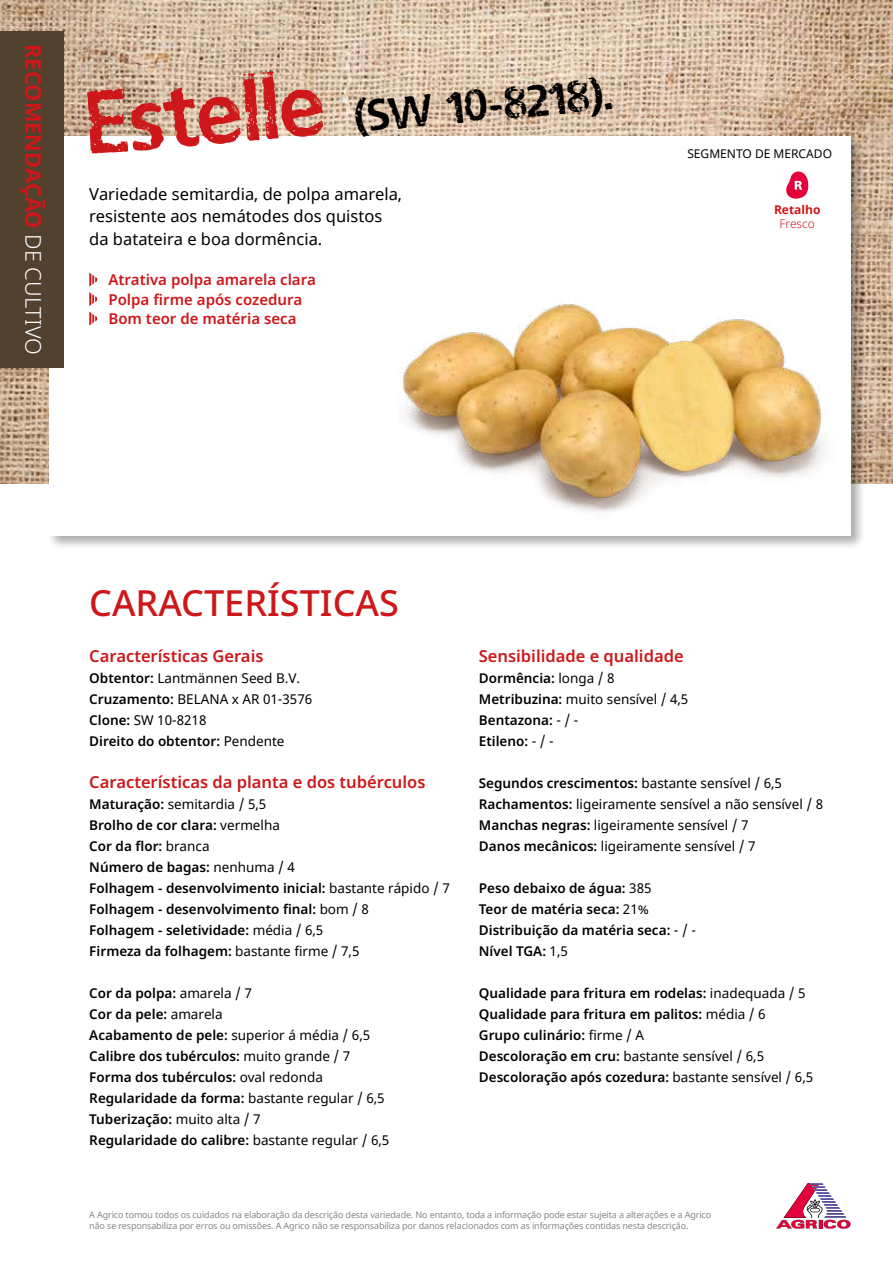
<style>
.page{position:relative;width:893px;height:1263px;background:#fff}
.page>*{position:absolute;margin:0;border:0;box-sizing:border-box;transform-origin:0 0}
.t1{font:45px "Agrico Tuberosum Extended";color:#000}
.t2{font:500 36px "Noto Sans";color:#cd1719}
.t3{font:700 21.75px "Noto Sans";color:#cd1719}
.t4{font:16.5px/22.5px "Noto Sans";color:#000}
.t5{font:600 16.5px "Noto Sans";color:#cd1719}
.t6{font:600 15px/19.5px "Noto Sans";color:#cd1719}
.t7{font:600 13.5px/21px "Noto Sans";color:#000}
.t8{font:13.5px/21px "Noto Sans";color:#000}
.t9{font:12px "Noto Sans";color:#000}
.t10{font:700 12px "Noto Sans";color:#cd1719}
.t11{font:300 12px "Noto Sans";color:#cd1719}
.t12{font:9px/11.2px "Noto Sans";letter-spacing:-.015em;color:#878787}
.s1{font-weight:300;color:#fff}
.s2{font-size:90px;color:#cd1719}
.s3{font-weight:600}
.s4{font-weight:400}
</style>
<div class="page">
<img style="left:0;top:0;width:893px;height:483px">
<div style="left:47px;top:134px;width:818px;height:416px;background:#000;opacity:.33"></div>
<div style="left:49px;top:136px;width:801px;height:400px;background:#fff"></div>
<div style="left:0;top:32px;width:64px;height:336px;background:#51412e"></div>
<svg style="left:776px;top:1183px;width:74px;height:46px"></svg>
<svg style="left:786px;top:171px;width:23px;height:28px"></svg>
<svg style="left:89px;top:273px;width:8px;height:33px"></svg>
<svg style="left:89px;top:312px;width:8px;height:14px"></svg>
<img style="left:389px;top:304px;width:447px;height:246px">
<h3 class="t3" style="left:49px;top:44px;width:312px;rotate:90deg">RECOMENDAÇÃO <span class="s1">DE CULTIVO</span></h3>
<h1 class="t1" style="left:84px;top:111px;width:529px;rotate:-5deg"><span class="s2">Estelle</span> (SW 10-8218).</h1>
<p class="t4" style="left:89px;top:183px;width:314px">Variedade semitardia, de polpa amarela, resistente aos nemátodes dos quistos da batateira e boa dormência.</p>
<p class="t6" style="left:108px;top:270px;width:209px">Atrativa polpa amarela clara<br>Polpa firme após cozedura<br>Bom teor de matéria seca</p>
<p class="t9" style="left:687px;top:145px;width:146px">SEGMENTO DE MERCADO</p>
<p class="t10" style="left:774px;top:201px;width:48px">Retalho</p>
<p class="t11" style="left:779px;top:215px;width:37px">Fresco</p>
<h2 class="t2" style="left:89px;top:578px;width:311px">CARACTERÍSTICAS</h2>
<p class="t5" style="left:89px;top:644px;width:176px">Características Gerais</p>
<p class="t8" style="left:89px;top:668px;width:224px"><span class="s3">Obtentor:</span> Lantmännen Seed B.V.<br><span class="s3">Cruzamento:</span> BELANA x AR 01-3576<br><span class="s3">Clone:</span> SW 10-8218<br><span class="s3">Direito do obtentor:</span> Pendente</p>
<p class="t5" style="left:89px;top:770px;width:338px">Características da planta e dos tubérculos</p>
<p class="t7" style="left:89px;top:793px;width:362px">Maturação: <span class="s4">semitardia / 5,5<br></span>Brolho de cor clara: <span class="s4">vermelha<br></span>Cor da flor: <span class="s4">branca<br></span>Número de bagas: <span class="s4">nenhuma / 4<br></span>Folhagem - desenvolvimento inicial: <span class="s4">bastante rápido / 7<br></span>Folhagem - desenvolvimento final: <span class="s4">bom / 8<br></span>Folhagem - seletividade: <span class="s4">média / 6,5<br></span>Firmeza da folhagem: <span class="s4">bastante firme / 7,5</span></p>
<p class="t7" style="left:89px;top:982px;width:301px">Cor da polpa: <span class="s4">amarela / 7<br></span>Cor da pele: <span class="s4">amarela<br></span>Acabamento de pele: <span class="s4">superior á média / 6,5<br></span>Calibre dos tubérculos: <span class="s4">muito grande / 7<br></span>Forma dos tubérculos: <span class="s4">oval redonda </span>Regularidade da forma: <span class="s4">bastante regular / 6,5<br></span>Tuberização: <span class="s4">muito alta / 7<br></span>Regularidade do calibre: <span class="s4">bastante regular / 6,5</span></p>
<p class="t5" style="left:479px;top:644px;width:206px">Sensibilidade e qualidade</p>
<p class="t7" style="left:479px;top:667px;width:211px">Dormência: <span class="s4">longa / 8<br></span>Metribuzina: <span class="s4">muito sensível / 4,5<br></span>Bentazona: <span class="s4">- / -<br></span>Etileno: <span class="s4">- / -</span></p>
<p class="t8" style="left:479px;top:773px;width:346px"><span class="s3">Segundos crescimentos:</span> bastante sensível / 6,5<br><span class="s3">Rachamentos:</span> ligeiramente sensível a não sensível / 8<br><span class="s3">Manchas negras:</span> ligeiramente sensível / 7<br><span class="s3">Danos mecânicos:</span> ligeiramente sensível / 7</p>
<p class="t7" style="left:479px;top:877px;width:219px">Peso debaixo de água: <span class="s4">385<br></span>Teor de matéria seca: <span class="s4">21%<br></span>Distribuição da matéria seca: <span class="s4">- / -<br></span>Nível TGA: <span class="s4">1,5</span></p>
<p class="t7" style="left:479px;top:982px;width:336px">Qualidade para fritura em rodelas: <span class="s4">inadequada / 5<br></span>Qualidade para fritura em palitos: <span class="s4">média / 6<br></span>Grupo culinário: <span class="s4">firme / A<br></span>Descoloração em cru: <span class="s4">bastante sensível / 6,5<br></span>Descoloração após cozedura: <span class="s4">bastante sensível / 6,5</span></p>
<p class="t12" style="left:89px;top:1209px;width:623px">A Agrico tomou todos os cuidados na elaboração da descrição desta variedade. No entanto, toda a informação pode estar sujeita a alterações e a Agrico não se responsabiliza por erros ou omissões. A Agrico não se responsabiliza por danos relacionados com as informações contidas nesta descrição.</p>
</div>
